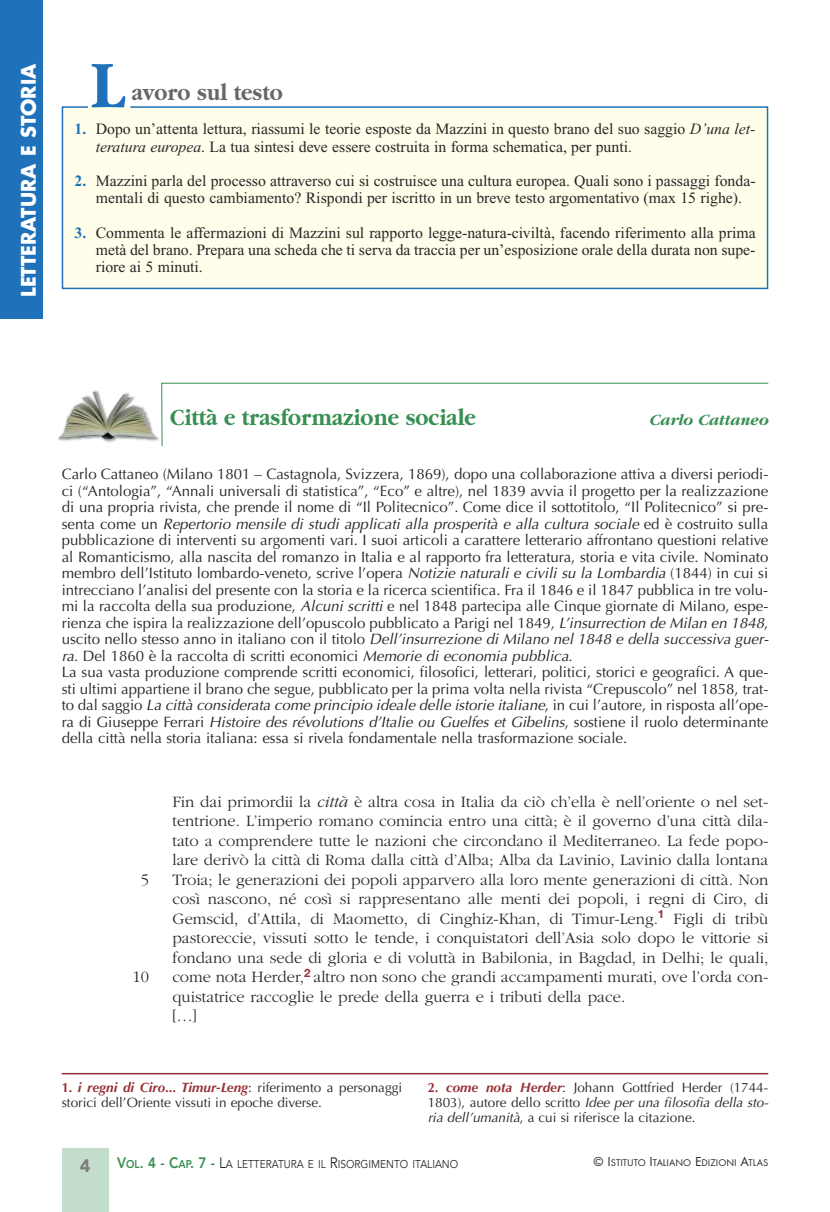
<style>
.page{position:relative;width:830px;height:1212px;background:#fff}
.page>*{position:absolute;margin:0;border:0;box-sizing:border-box;transform-origin:0 0}
.t1{font:700 69.15px "Garamond";color:#1f71b9;scale:.9 1}
.t2{font:700 24px "Garamond";color:#388f52;scale:.9 1}
.t3{font:700 24px "Garamond";color:#686768;scale:.9 1}
.t4{font:700 19.5px "Futura";color:#fff}
.t5{font:900 18px "Avenir";color:#7d7d7d}
.t6{font:300 16.5px/19.5px "Garamond";color:#272627}
.t7{font:italic 700 16.5px "Garamond";color:#388f52}
.t8{font:15.75px/17.2px "Times New Roman";color:#272627}
.t9{font:15px/16.5px "Optima";color:#272627}
.t10{font:13.5px/15px "Optima";color:#272627}
.t11{font:11.25px "Avenir";color:#272627;scale:.9 1}
.t12{font:10.2px "Futura T";color:#272627}
.s1{font-weight:700;color:#1f71b9}
.s2{font-style:italic}
.s3{font-weight:700;color:#973035}
.s4{font-weight:700;font-style:italic;color:#973035}
.s5{font-weight:800;font-size:15px;color:#388f52}
.s6{font-weight:800;color:#388f52}
.s7{font-size:15px}
.s8{font-size:13.5px}
</style>
<div class="page">
<div style="left:0;top:0;width:43px;height:319px;background:#1f71b9"></div>
<div style="left:62px;top:1148px;width:46px;height:64px;background:#c3ddcb"></div>
<div style="left:61px;top:106px;width:707px;height:184px;background:#fffeea"></div>
<hr style="left:62px;top:1073px;width:705px;height:1px;background:#973035">
<img style="left:58px;top:384px;width:105px;height:63px">
<img style="left:58px;top:392px;width:59px;height:46px">
<hr style="left:162px;top:383px;width:605px;height:1px;background:#388f52">
<hr style="left:161px;top:383px;width:1px;height:63px;background:#388f52">
<h3 class="t4" style="left:19px;top:297px;width:235px;rotate:-90deg">LETTERATURA E STORIA</h3>
<h1 class="t1" style="left:91px;top:43px;width:39px">L</h1>
<h2 class="t3" style="left:131px;top:78px;width:169px">avoro sul testo</h2>
<p class="t8" style="left:96px;top:122px;width:661px;text-indent:-21px"><span class="s1">1.</span> Dopo un’attenta lettura, riassumi le teorie esposte da Mazzini in questo brano del suo saggio <span class="s2">D’una let&shy;teratura europea</span>. La tua sintesi deve essere costruita in forma schematica, per punti.</p>
<p class="t8" style="left:74px;top:174px;width:682px;text-align:center"><span class="s1">2.</span> Mazzini parla del processo attraverso cui si costruisce una cultura europea. Quali sono i passaggi fonda&shy;mentali di questo cambiamento? Rispondi per iscritto in un breve testo argomentativo (max 15 righe).</p>
<p class="t8" style="left:96px;top:225px;width:661px;text-align:justify;text-indent:-21px"><span class="s1">3.</span> Commenta le affermazioni di Mazzini sul rapporto legge-natura-civiltà, facendo riferimento alla prima metà del brano. Prepara una scheda che ti serva da traccia per un’esposizione orale della durata non supe&shy;riore ai 5 minuti.</p>
<h2 class="t2" style="left:170px;top:403px;width:341px">Città e trasformazione sociale</h2>
<p class="t7" style="left:649px;top:410px;width:120px">Carlo Cattaneo</p>
<p class="t9" style="left:62px;top:467px;width:708px">Carlo Cattaneo (Milano 1801 – Castagnola, Svizzera, 1869), dopo una collaborazione attiva a diversi periodi&shy;ci (“Antologia”, “Annali universali di statistica”, “Eco” e altre), nel 1839 avvia il progetto per la realizzazione di una propria rivista, che prende il nome di “Il Politecnico”. Come dice il sottotitolo, “Il Politecnico” si pre&shy;senta come un <span class="s2">Repertorio mensile di studi applicati alla prosperità e alla cultura sociale</span> ed è costruito sulla pubblicazione di interventi su argomenti vari. I suoi articoli a carattere letterario affrontano questioni relative al Romanticismo, alla nascita del romanzo in Italia e al rapporto fra letteratura, storia e vita civile. Nominato membro dell’Istituto lombardo-veneto, scrive l’opera <span class="s2">Notizie naturali e civili su la Lombardia</span> (1844) in cui si intrecciano l’analisi del presente con la storia e la ricerca scientifica. Fra il 1846 e il 1847 pubblica in tre volu&shy;mi la raccolta della sua produzione, <span class="s2">Alcuni scritti</span> e nel 1848 partecipa alle Cinque giornate di Milano, espe&shy;rienza che ispira la realizzazione dell’opuscolo pubblicato a Parigi nel 1849, <span class="s2">L’insurrection de Milan en 1848</span>, uscito nello stesso anno in italiano con il titolo <span class="s2">Dell’insurrezione di Milano nel 1848 e della successiva guer&shy;ra</span>. Del 1860 è la raccolta di scritti economici <span class="s2">Memorie di economia pubblica</span>.<br>La sua vasta produzione comprende scritti economici, filosofici, letterari, politici, storici e geografici. A que&shy;sti ultimi appartiene il brano che segue, pubblicato per la prima volta nella rivista “Crepuscolo” nel 1858, trat&shy;to dal saggio <span class="s2">La città considerata come principio ideale delle istorie italiane</span>, in cui l’autore, in risposta all’ope&shy;ra di Giuseppe Ferrari <span class="s2">Histoire des révolutions d’Italie ou Guelfes et Gibelins</span>, sostiene il ruolo determinante della città nella storia italiana: essa si rivela fondamentale nella trasformazione sociale.</p>
<p class="t6" style="left:141px;top:869px;width:10px">5</p>
<p class="t6" style="left:132px;top:967px;width:18px">10</p>
<p class="t6" style="left:172px;top:791px;width:597px">Fin dai primordii la <span class="s2">città</span> è altra cosa in Italia da ciò ch’ella è nell’oriente o nel set&shy;tentrione. L’imperio romano comincia entro una città; è il governo d’una città dila&shy;tato a comprendere tutte le nazioni che circondano il Mediterraneo. La fede popo&shy;lare derivò la città di Roma dalla città d’Alba; Alba da Lavinio, Lavinio dalla lontana Troia; le generazioni dei popoli apparvero alla loro mente generazioni di città. Non così nascono, né così si rappresentano alle menti dei popoli, i regni di Ciro, di Gemscid, d’Attila, di Maometto, di Cinghiz-Khan, di Timur-Leng.<sup>1</sup> Figli di tribù pastoreccie, vissuti sotto le tende, i conquistatori dell’Asia solo dopo le vittorie si fondano una sede di gloria e di voluttà in Babilonia, in Bagdad, in Delhi; le quali, come nota Herder,<sup>2</sup> altro non sono che grandi accampamenti murati, ove l’orda con&shy;quistatrice raccoglie le prede della guerra e i tributi della pace.<br>[…]</p>
<p class="t10" style="left:62px;top:1081px;width:342px"><span class="s3">1.</span> <span class="s4">i regni di Ciro... Timur-Leng</span>: riferimento a personaggi storici dell’Oriente vissuti in epoche diverse.</p>
<p class="t10" style="left:427px;top:1081px;width:342px;text-align:justify"><span class="s3">2.</span> <span class="s4">come nota Herder</span>: Johann Gottfried Herder (1744- 1803), autore dello scritto <span class="s2">Idee per una filosofia della sto&shy;ria dell’umanità</span>, a cui si riferisce la citazione.</p>
<p class="t5" style="left:80px;top:1159px;width:12px">4</p>
<p class="t11" style="left:117px;top:1159px;width:380px"><span class="s5">V</span><span class="s6">OL</span><span class="s5">. 4 - C</span><span class="s6">AP</span><span class="s5">. 7 -</span> <span class="s7">L</span>A LETTERATURA E IL <span class="s7">R</span>ISORGIMENTO ITALIANO</p>
<p class="t12" style="left:593px;top:1156px;width:176px"><span class="s8">© I</span>STITUTO <span class="s8">I</span>TALIANO <span class="s8">E</span>DIZIONI <span class="s8">A</span>TLAS</p>
</div>
